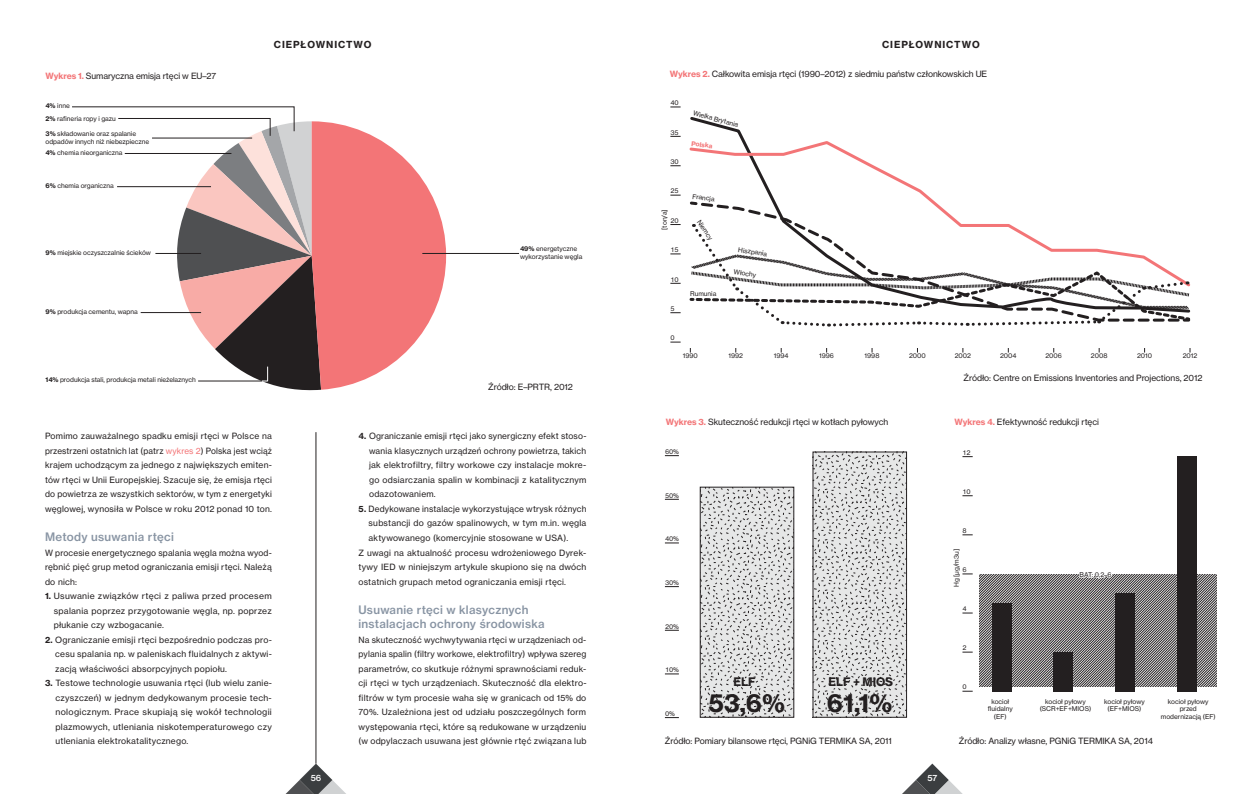
<style>
.page{position:relative;width:1248px;height:794px;background:#fff}
.page>*{position:absolute;margin:0;border:0;box-sizing:border-box;transform-origin:0 0}
.t1{font:24.7px "N Haas Grotesk TX Pro 75 Bd";color:#231f20}
.t2{font:11.6px "N Haas Grotesk TX Pro 75 Bd";letter-spacing:-.01em;color:#231f20}
.t3{font:11.5px/14.5px "N Haas Grotesk TX Pro 65 Md";letter-spacing:.025em;color:#8894a3}
.t4{font:9.6px "N Haas Grotesk TX Pro 75 Bd";letter-spacing:.095em;color:#231f20}
.t5{font:8.5px/14.5px "N Haas Grotesk TX Pro 55 Rg";letter-spacing:.02em;color:#231f20;text-align:justify}
.t6{font:8.5px "N Haas Grotesk TX Pro 55 Rg";letter-spacing:-.01em;color:#231f20}
.t7{font:8.5px "N Haas Grotesk TX Pro 65 Md";color:#fff}
.t8{font:6.5px/7.5px "N Haas Grotesk TX Pro 55 Rg";color:#231f20;text-align:center}
.t9{font:6.5px "N Haas Grotesk TX Pro 75 Bd";color:#f37577}
.s1{font-family:"N Haas Grotesk TX Pro 75 Bd";color:#f37577}
.s2{font-family:"N Haas Grotesk TX Pro 75 Bd"}
.s3{color:#f37577}
</style>
<div class="page">
<svg style="left:285px;top:763px;width:61px;height:31px"></svg>
<hr style="left:316px;top:432px;width:1px;height:331px;background:#231f20">
<svg style="left:902px;top:763px;width:60px;height:31px"></svg>
<svg style="left:979px;top:570px;width:237px;height:116px;background:#858383"></svg>
<div style="left:991px;top:602px;width:19px;height:89px;background:#231f20"></div>
<div style="left:1053px;top:652px;width:19px;height:39px;background:#231f20"></div>
<div style="left:1115px;top:593px;width:19px;height:98px;background:#231f20"></div>
<div style="left:1177px;top:456px;width:19px;height:235px;background:#231f20"></div>
<svg style="left:812px;top:452px;width:95px;height:266px;background:#d0d0d0"></svg>
<svg style="left:700px;top:487px;width:94px;height:231px;background:#d5d6d6"></svg>
<div style="left:700px;top:487px;width:93px;height:230px;border:1px solid #231f20"></div>
<svg style="left:665px;top:455px;width:13px;height:1px"></svg>
<svg style="left:665px;top:499px;width:13px;height:1px"></svg>
<svg style="left:665px;top:543px;width:13px;height:1px"></svg>
<svg style="left:665px;top:586px;width:13px;height:1px"></svg>
<svg style="left:665px;top:630px;width:13px;height:1px"></svg>
<svg style="left:665px;top:674px;width:13px;height:1px"></svg>
<svg style="left:665px;top:717px;width:13px;height:1px"></svg>
<svg style="left:689px;top:139px;width:244px;height:61px"></svg>
<svg style="left:689px;top:200px;width:502px;height:127px"></svg>
<hr style="left:422px;top:253px;width:97px;height:1px;background:#231f20">
<svg style="left:72px;top:107px;width:374px;height:284px"></svg>
<p class="t6" style="left:46px;top:72px;width:172px"><span class="s1">Wykres 1.</span> Sumaryczna emisja rtęci w EU–27</p>
<p class="t8" style="left:45px;top:103px;width:26px"><span class="s2">4%</span> inne</p>
<p class="t8" style="left:45px;top:115px;width:72px"><span class="s2">2%</span> rafineria ropy i gazu</p>
<p class="t8" style="left:45px;top:131px;width:105px;text-align:left"><span class="s2">3%</span> składowanie oraz spalanie odpadów innych niż niebezpieczne</p>
<p class="t8" style="left:45px;top:150px;width:79px"><span class="s2">4%</span> chemia nieorganiczna</p>
<p class="t8" style="left:45px;top:182px;width:70px"><span class="s2">6%</span> chemia organiczna</p>
<p class="t8" style="left:45px;top:249px;width:107px"><span class="s2">9%</span> miejskie oczyszczalnie ścieków</p>
<p class="t8" style="left:45px;top:308px;width:94px"><span class="s2">9%</span> produkcja cementu, wapna</p>
<p class="t8" style="left:45px;top:377px;width:152px"><span class="s2">14%</span> produkcja stali, produkcja metali nieżelaznych</p>
<p class="t4" style="left:274px;top:40px;width:99px">CIEPŁOWNICTWO</p>
<p class="t8" style="left:520px;top:245px;width:64px;text-align:left"><span class="s2">49%</span> energetyczne wykorzystanie węgla</p>
<p class="t6" style="left:488px;top:383px;width:86px">Źródło: E–PRTR, 2012</p>
<p class="t5" style="left:45px;top:430px;width:228px">Pomimo zauważalnego spadku emisji rtęci w Polsce na przestrzeni ostatnich lat (patrz <span class="s3">wykres 2</span>) Polska jest wciąż krajem uchodzącym za jednego z największych emiten&shy;tów rtęci w Unii Europejskiej. Szacuje się, że emisja rtęci do powietrza ze wszystkich sektorów, w tym z energetyki węglowej, wynosiła w Polsce w roku 2012 ponad 10 ton.</p>
<h3 class="t3" style="left:45px;top:530px;width:130px">Metody usuwania rtęci</h3>
<p class="t5" style="left:45px;top:546px;width:228px">W procesie energetycznego spalania węgla można wyod&shy;rębnić pięć grup metod ograniczania emisji rtęci. Należą do nich:</p>
<p class="t5" style="left:54px;top:589px;width:219px;text-indent:-9px"><span class="s2">1.</span> Usuwanie związków rtęci z paliwa przed procesem spalania poprzez przygotowanie węgla, np. poprzez płukanie czy wzbogacanie.</p>
<p class="t5" style="left:55px;top:633px;width:218px;text-indent:-10px"><span class="s2">2.</span> Ograniczanie emisji rtęci bezpośrednio podczas pro&shy;cesu spalania np. w paleniskach fluidalnych z aktywi&shy;zacją właściwości absorpcyjnych popiołu.</p>
<p class="t5" style="left:55px;top:676px;width:218px;text-indent:-10px"><span class="s2">3.</span> Testowe technologie usuwania rtęci (lub wielu zanie&shy;czyszczeń) w jednym dedykowanym procesie tech&shy;nologicznym. Prace skupiają się wokół technologii plazmowych, utleniania niskotemperaturowego czy utleniania elektrokatalitycznego.</p>
<p class="t7" style="left:310px;top:774px;width:12px">56</p>
<p class="t5" style="left:369px;top:430px;width:219px;text-indent:-11px"><span class="s2">4.</span> Ograniczanie emisji rtęci jako synergiczny efekt stoso&shy;wania klasycznych urządzeń ochrony powietrza, takich jak elektrofiltry, filtry workowe czy instalacje mokre&shy;go odsiarczania spalin w kombinacji z katalitycznym odazotowaniem.</p>
<p class="t5" style="left:358px;top:502px;width:229px"><span class="s2">5.</span> Dedykowane instalacje wykorzystujące wtrysk różnych</p>
<p class="t5" style="left:368px;top:517px;width:219px">substancji do gazów spalinowych, w tym m.in. węgla</p>
<p class="t5" style="left:368px;top:531px;width:201px">aktywowanego (komercyjnie stosowane w USA).</p>
<p class="t5" style="left:358px;top:546px;width:229px">Z uwagi na aktualność procesu wdrożeniowego Dyrek-</p>
<p class="t5" style="left:358px;top:560px;width:229px">tywy IED w niniejszym artykule skupiono się na dwóch</p>
<p class="t5" style="left:358px;top:575px;width:209px">ostatnich grupach metod ograniczania emisji rtęci.</p>
<h3 class="t3" style="left:358px;top:603px;width:188px">Usuwanie rtęci w klasycznych instalacjach ochrony środowiska</h3>
<p class="t5" style="left:358px;top:633px;width:229px">Na skuteczność wychwytywania rtęci w urządzeniach od&shy;pylania spalin (filtry workowe, elektrofiltry) wpływa szereg parametrów, co skutkuje różnymi sprawnościami reduk&shy;cji rtęci w tych urządzeniach. Skuteczność dla elektro&shy;filtrów w tym procesie waha się w granicach od 15% do 70%. Uzależniona jest od udziału poszczególnych form występowania rtęci, które są redukowane w urządzeniu (w odpylaczach usuwana jest głównie rtęć związana lub</p>
<p class="t4" style="left:882px;top:40px;width:99px">CIEPŁOWNICTWO</p>
<p class="t6" style="left:670px;top:70px;width:319px"><span class="s1">Wykres 2.</span> Całkowita emisja rtęci (1990–2012) z siedmiu państw członkowskich UE</p>
<p class="t8" style="left:670px;top:100px;width:10px">40</p>
<p class="t8" style="left:670px;top:129px;width:10px">35</p>
<p class="t8" style="left:670px;top:158px;width:10px">30</p>
<p class="t8" style="left:670px;top:188px;width:10px">25</p>
<p class="t8" style="left:670px;top:217px;width:10px">20</p>
<p class="t8" style="left:670px;top:246px;width:10px">15</p>
<p class="t8" style="left:670px;top:276px;width:10px">10</p>
<p class="t8" style="left:670px;top:305px;width:6px">5</p>
<p class="t8" style="left:670px;top:335px;width:6px">0</p>
<p class="t8" style="left:661px;top:230px;width:22px;rotate:-90deg">[ton/a]</p>
<p class="t8" style="left:694px;top:109px;width:48px;rotate:15deg">Wielka Brytania</p>
<p class="t9" style="left:692px;top:140px;width:23px;rotate:7deg">Polska</p>
<p class="t8" style="left:693px;top:193px;width:24px;rotate:7deg">Francja</p>
<p class="t8" style="left:701px;top:219px;width:24px;rotate:56deg">Niemcy</p>
<p class="t8" style="left:690px;top:290px;width:28px">Rumunia</p>
<p class="t8" style="left:738px;top:246px;width:31px;rotate:8deg">Hiszpania</p>
<p class="t8" style="left:734px;top:269px;width:24px;rotate:7deg">Włochy</p>
<p class="t8" style="left:682px;top:353px;width:17px">1990</p>
<p class="t8" style="left:728px;top:353px;width:16px">1992</p>
<p class="t8" style="left:773px;top:353px;width:16px">1994</p>
<p class="t8" style="left:819px;top:353px;width:16px">1996</p>
<p class="t8" style="left:864px;top:353px;width:16px">1998</p>
<p class="t8" style="left:908px;top:353px;width:18px">2000</p>
<p class="t8" style="left:954px;top:353px;width:18px">2002</p>
<p class="t8" style="left:999px;top:353px;width:18px">2004</p>
<p class="t8" style="left:1045px;top:353px;width:18px">2006</p>
<p class="t8" style="left:1090px;top:353px;width:18px">2008</p>
<p class="t8" style="left:1136px;top:353px;width:17px">2010</p>
<p class="t8" style="left:1182px;top:353px;width:16px">2012</p>
<p class="t6" style="left:963px;top:374px;width:240px">Źródło: Centre on Emissions Inventories and Projections, 2012</p>
<p class="t6" style="left:665px;top:418px;width:224px"><span class="s1">Wykres 3.</span> Skuteczność redukcji rtęci w kotłach pyłowych</p>
<p class="t6" style="left:954px;top:418px;width:146px"><span class="s1">Wykres 4.</span> Efektywność redukcji rtęci</p>
<p class="t8" style="left:665px;top:448px;width:15px">60%</p>
<p class="t8" style="left:665px;top:492px;width:15px">50%</p>
<p class="t8" style="left:665px;top:535px;width:15px">40%</p>
<p class="t8" style="left:665px;top:579px;width:15px">30%</p>
<p class="t8" style="left:665px;top:623px;width:15px">20%</p>
<p class="t8" style="left:665px;top:666px;width:15px">10%</p>
<p class="t8" style="left:665px;top:710px;width:11px">0%</p>
<h2 class="t2" style="left:733px;top:676px;width:23px">ELF</h2>
<h2 class="t2" style="left:828px;top:676px;width:66px">ELF + MIOS</h2>
<h1 class="t1" style="left:708px;top:691px;width:78px">53,6%</h1>
<h1 class="t1" style="left:826px;top:691px;width:67px">61,1%</h1>
<p class="t8" style="left:962px;top:449px;width:10px">12</p>
<p class="t8" style="left:962px;top:488px;width:10px">10</p>
<p class="t8" style="left:962px;top:527px;width:6px">8</p>
<p class="t8" style="left:962px;top:566px;width:6px">6</p>
<p class="t8" style="left:962px;top:605px;width:6px">4</p>
<p class="t8" style="left:962px;top:644px;width:6px">2</p>
<p class="t8" style="left:962px;top:684px;width:6px">0</p>
<p class="t8" style="left:953px;top:587px;width:40px;rotate:-90deg">Hg [μg/m3u]</p>
<p class="t8" style="left:1079px;top:571px;width:33px">BAT: 0,2–6</p>
<p class="t8" style="left:1104px;top:698px;width:42px">kocioł pyłowy (EF+MIOS)</p>
<p class="t8" style="left:1039px;top:698px;width:53px">kocioł pyłowy (SCR+EF+MIOS)</p>
<p class="t8" style="left:987px;top:698px;width:26px">kocioł fluidalny (EF)</p>
<p class="t8" style="left:1160px;top:698px;width:56px">kocioł pyłowy przed modernizacją (EF)</p>
<p class="t6" style="left:664px;top:737px;width:228px">Źródło: Pomiary bilansowe rtęci, PGNiG TERMIKA SA, 2011</p>
<p class="t6" style="left:958px;top:737px;width:196px">Źródło: Analizy własne, PGNiG TERMIKA SA, 2014</p>
<p class="t7" style="left:927px;top:774px;width:11px">57</p>
</div>
